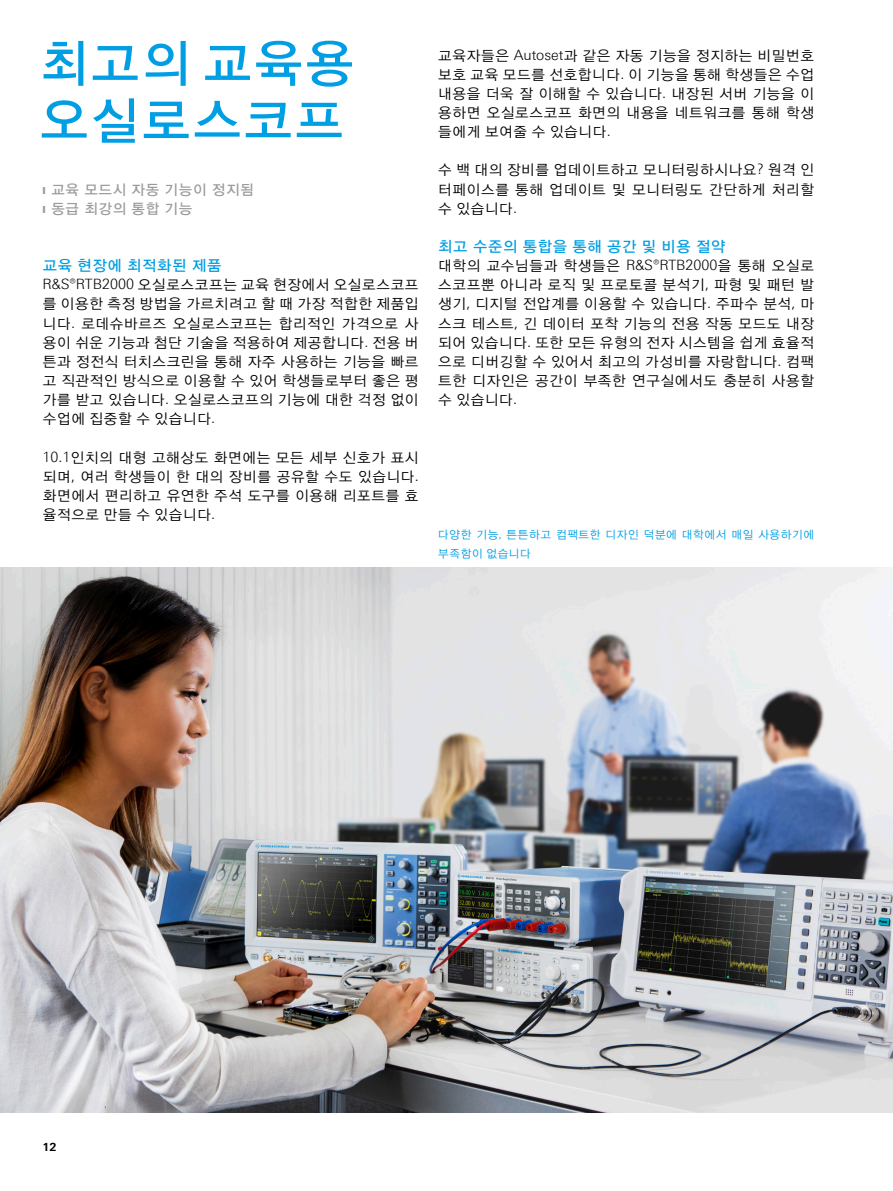
<style>
.page{position:relative;width:893px;height:1191px;background:#fff}
.page>*{position:absolute;margin:0;border:0;box-sizing:border-box;transform-origin:0 0}
.Seiten_Headline_34Pt{font:51px/57.4px "YDIYGO130 KS Cpc EUC H";color:#009ee3}
.Absatzfett_cyan{font:15px "YDIYGO130 KS Cpc EUC H";color:#009ee3}
.Haupttext_ohne_Absta{font:14.25px/19.2px "YDIYGO120 KS Cpc EUC H";color:#000;text-align:justify}
.Haupttext{font:14.25px/19.2px "YDIYGO120 KS Cpc EUC H";color:#000;text-align:justify}
.t1{font:14.25px "YDIYGO130 KS Cpc EUC H";color:#9c9c9c}
.Bildunterschrift{font:11.25px/19.2px "YDIYGO120 KS Cpc EUC H";color:#009ee3}
.t2{font:700 11.25px "Linotype Univers 630";color:#000}
.s1{font-family:"Linotype Univers 330";font-weight:300}
</style>
<div class="page">
<img style="left:0;top:567px;width:893px;height:545px">
<p class="Seiten_Headline_34Pt" style="left:39px;top:35px;width:318px">최고의 교육용 오실로스코프</p>
<p class="t1" style="left:43px;top:182px;width:213px"><span class="s1">❙</span> 교육 모드시 자동 기능이 정지됨</p>
<p class="t1" style="left:43px;top:201px;width:152px"><span class="s1">❙</span> 동급 최강의 통합 기능</p>
<p class="Absatzfett_cyan" style="left:43px;top:258px;width:181px">교육 현장에 최적화된 제품</p>
<p class="Haupttext_ohne_Absta" style="left:43px;top:275px;width:378px"><span class="s1">R&amp;S®RTB2000</span> 오실로스코프는 교육 현장에서 오실로스코프 를 이용한 측정 방법을 가르치려고 할 때 가장 적합한 제품입 니다<span class="s1">.</span> 로데슈바르즈 오실로스코프는 합리적인 가격으로 사 용이 쉬운 기능과 첨단 기술을 적용하여 제공합니다<span class="s1">.</span> 전용 버 튼과 정전식 터치스크린을 통해 자주 사용하는 기능을 빠르 고 직관적인 방식으로 이용할 수 있어 학생들로부터 좋은 평 가를 받고 있습니다<span class="s1">.</span> 오실로스코프의 기능에 대한 걱정 없이 수업에 집중할 수 있습니다<span class="s1">.</span></p>
<p class="Haupttext" style="left:43px;top:448px;width:378px"><span class="s1">10.1</span>인치의 대형 고해상도 화면에는 모든 세부 신호가 표시 되며<span class="s1">,</span> 여러 학생들이 한 대의 장비를 공유할 수도 있습니다<span class="s1">. </span>화면에서 편리하고 유연한 주석 도구를 이용해 리포트를 효 율적으로 만들 수 있습니다<span class="s1">.</span></p>
<p class="Haupttext" style="left:438px;top:46px;width:378px">교육자들은 <span class="s1">Autoset</span>과 같은 자동 기능을 정지하는 비밀번호 보호 교육 모드를 선호합니다<span class="s1">.</span> 이 기능을 통해 학생들은 수업 내용을 더욱 잘 이해할 수 있습니다<span class="s1">.</span> 내장된 서버 기능을 이 용하면 오실로스코프 화면의 내용을 네트워크를 통해 학생 들에게 보여줄 수 있습니다<span class="s1">.</span></p>
<p class="Haupttext" style="left:438px;top:161px;width:378px">수 백 대의 장비를 업데이트하고 모니터링하시나요<span class="s1">?</span> 원격 인 터페이스를 통해 업데이트 및 모니터링도 간단하게 처리할 수 있습니다<span class="s1">.</span></p>
<p class="Absatzfett_cyan" style="left:438px;top:239px;width:289px">최고 수준의 통합을 통해 공간 및 비용 절약</p>
<p class="Haupttext_ohne_Absta" style="left:438px;top:256px;width:378px">대학의 교수님들과 학생들은 <span class="s1">R&amp;S®RTB2000</span>을 통해 오실로 스코프뿐 아니라 로직 및 프로토콜 분석기<span class="s1">,</span> 파형 및 패턴 발 생기<span class="s1">,</span> 디지털 전압계를 이용할 수 있습니다<span class="s1">.</span> 주파수 분석<span class="s1">,</span> 마 스크 테스트<span class="s1">,</span> 긴 데이터 포착 기능의 전용 작동 모드도 내장 되어 있습니다<span class="s1">.</span> 또한 모든 유형의 전자 시스템을 쉽게 효율적 으로 디버깅할 수 있어서 최고의 가성비를 자랑합니다<span class="s1">.</span> 컴팩 트한 디자인은 공간이 부족한 연구실에서도 충분히 사용할 수 있습니다<span class="s1">.</span></p>
<p class="Bildunterschrift" style="left:438px;top:525px;width:378px">다양한 기능<span class="s1">,</span> 튼튼하고 컴팩트한 디자인 덕분에 대학에서 매일 사용하기에 부족함이 없습니다</p>
<p class="t2" style="left:43px;top:1139px;width:16px">12</p>
</div>
